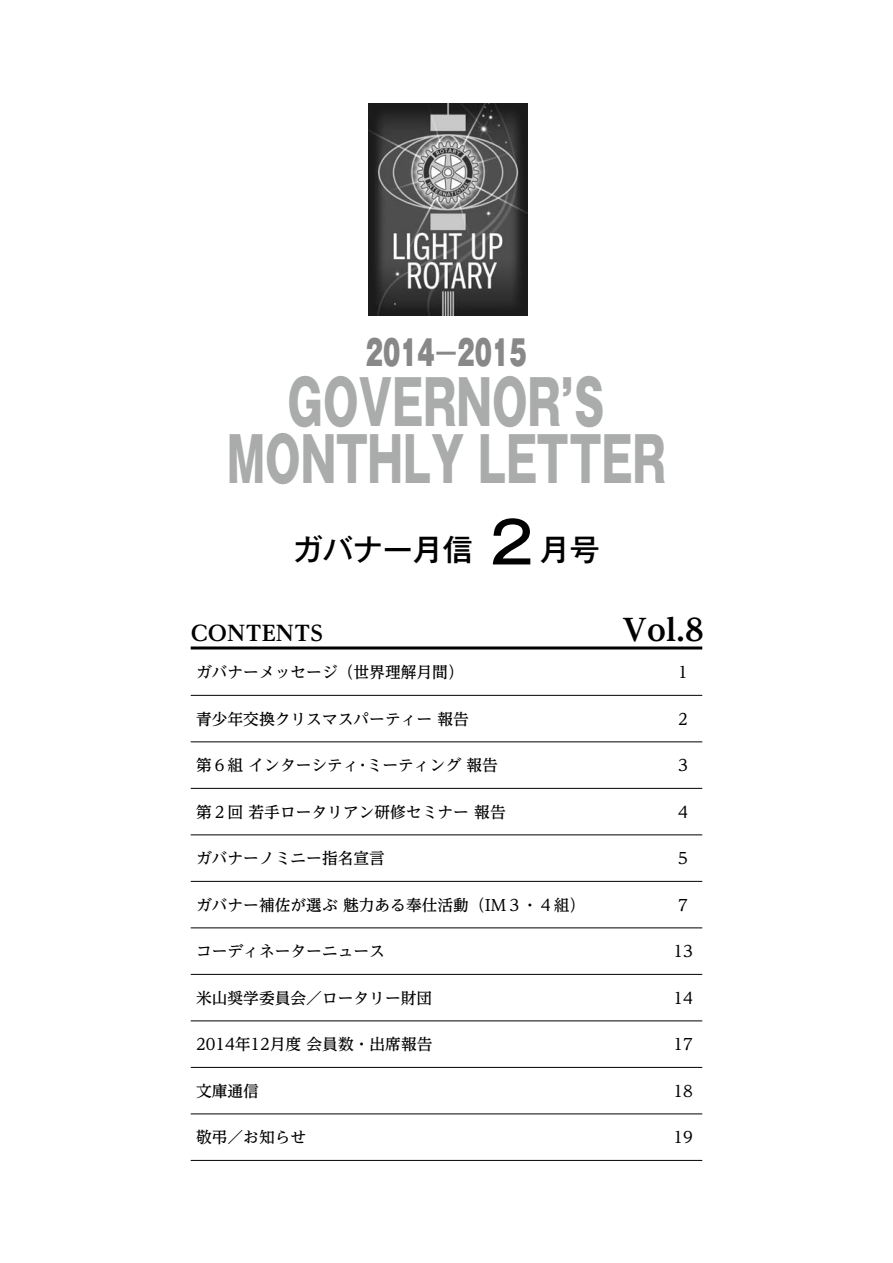
<style>
.page{position:relative;width:893px;height:1263px;background:#fff}
.page>*{position:absolute;margin:0;border:0;box-sizing:border-box;transform-origin:0 0}
.t1{font:800 60.75px/57px "Gothic MB101 Pr 6 N";color:#aaabab;text-align:center;scale:.67 1}
.t2{font:900 33.75px "Gothic MB101 Pr 6 N";color:#888;scale:.67 1}
.t3{font:500 30px "Gothic MB101 Pr 6 N";color:#000}
.t4{font:800 30px "Reim Ytwz Pro";color:#000}
.t5{font:800 21px "Reim Ytwz Pro";color:#000}
.t6{font:500 15.75px "Reim Ytwz Pro";color:#000}
.s1{font-weight:400}
.s2{font-size:57px}
</style>
<div class="page">
<hr style="left:191px;top:646px;width:511px;height:3px;background:#000">
<img style="left:368px;top:104px;width:159px;height:212px">
<hr style="left:191px;top:695px;width:511px;height:1px;background:#000">
<hr style="left:191px;top:742px;width:511px;height:1px;background:#000">
<hr style="left:191px;top:788px;width:511px;height:1px;background:#000">
<hr style="left:191px;top:835px;width:511px;height:1px;background:#000">
<hr style="left:191px;top:881px;width:511px;height:1px;background:#000">
<hr style="left:191px;top:928px;width:511px;height:1px;background:#000">
<hr style="left:191px;top:974px;width:511px;height:1px;background:#000">
<hr style="left:191px;top:1021px;width:511px;height:1px;background:#000">
<hr style="left:191px;top:1067px;width:511px;height:1px;background:#000">
<hr style="left:191px;top:1114px;width:511px;height:1px;background:#000">
<hr style="left:191px;top:1160px;width:511px;height:1px;background:#000">
<h2 class="t2" style="left:366px;top:324px;width:241px">2014<span class="s1">ー</span>2015</h2>
<h1 class="t1" style="left:227px;top:372px;width:657px">GOVERNORʼS<br>MONTHLY LETTER</h1>
<h3 class="t3" style="left:293px;top:525px;width:308px">ガバナー月信 <span class="s2">２</span>月号</h3>
<h3 class="t5" style="left:191px;top:616px;width:134px">CONTENTS</h3>
<h3 class="t4" style="left:622px;top:605px;width:89px">Vol.８</h3>
<p class="t6" style="left:196px;top:659px;width:269px">ガバナーメッセージ（世界理解月間）</p>
<p class="t6" style="left:196px;top:706px;width:274px">青少年交換クリスマスパーティー 報告</p>
<p class="t6" style="left:196px;top:752px;width:303px">第６組 インターシティ･ミーティング 報告</p>
<p class="t6" style="left:196px;top:799px;width:311px">第２回 若手ロータリアン研修セミナー 報告</p>
<p class="t6" style="left:196px;top:845px;width:190px">ガバナーノミニー指名宣言</p>
<p class="t6" style="left:196px;top:892px;width:391px">ガバナー補佐が選ぶ 魅力ある奉仕活動（IM３・４組）</p>
<p class="t6" style="left:196px;top:938px;width:190px">コーディネーターニュース</p>
<p class="t6" style="left:196px;top:985px;width:238px">米山奨学委員会／ロータリー財団</p>
<p class="t6" style="left:196px;top:1031px;width:238px">2014年12月度 会員数・出席報告</p>
<p class="t6" style="left:196px;top:1078px;width:64px">文庫通信</p>
<p class="t6" style="left:196px;top:1124px;width:112px">敬弔／お知らせ</p>
<p class="t6" style="left:678px;top:659px;width:11px">1</p>
<p class="t6" style="left:678px;top:706px;width:11px">2</p>
<p class="t6" style="left:678px;top:752px;width:11px">3</p>
<p class="t6" style="left:678px;top:799px;width:11px">4</p>
<p class="t6" style="left:678px;top:845px;width:11px">5</p>
<p class="t6" style="left:678px;top:892px;width:11px">7</p>
<p class="t6" style="left:673px;top:938px;width:21px">13</p>
<p class="t6" style="left:673px;top:985px;width:21px">14</p>
<p class="t6" style="left:673px;top:1031px;width:21px">17</p>
<p class="t6" style="left:673px;top:1078px;width:21px">18</p>
<p class="t6" style="left:673px;top:1124px;width:21px">19</p>
</div>
